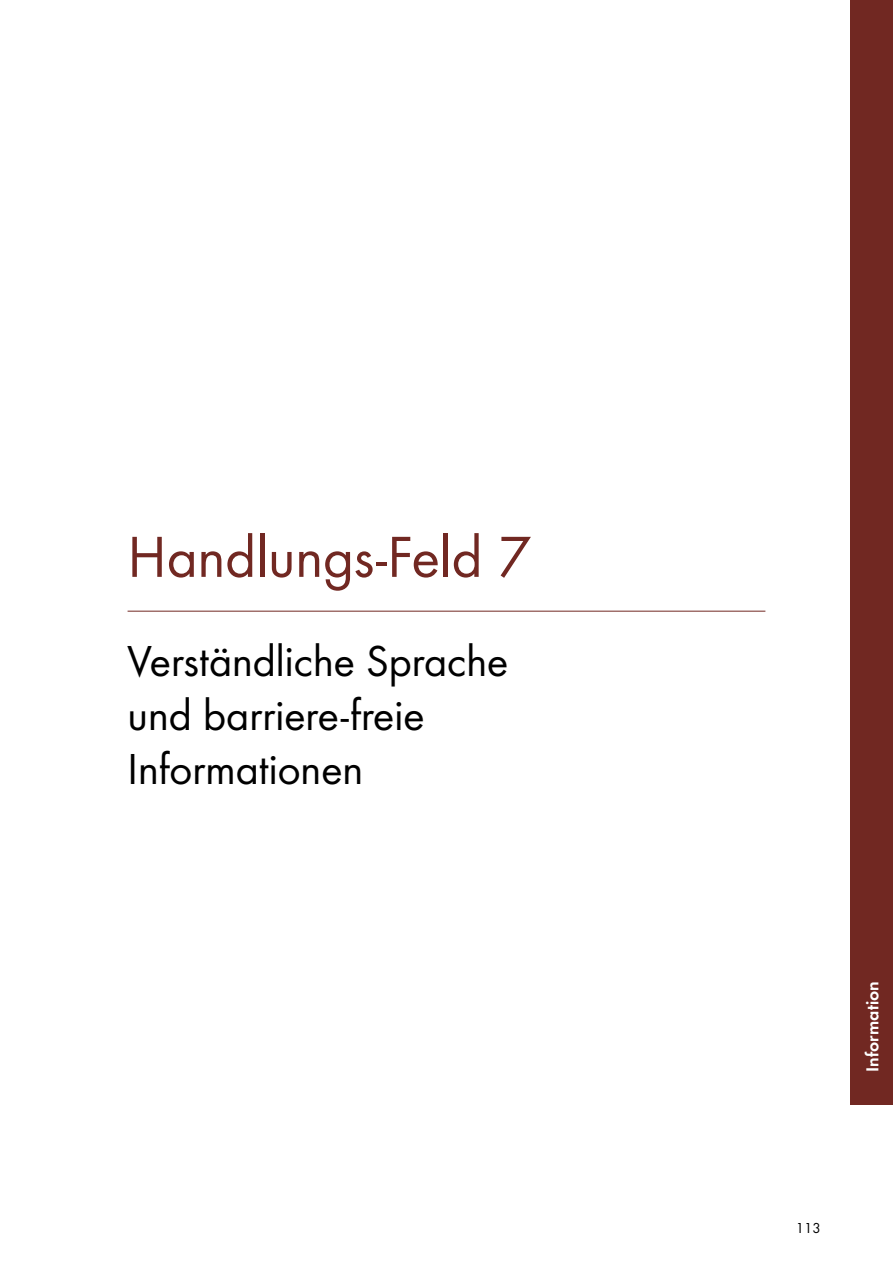
<style>
.page{position:relative;width:893px;height:1263px;background:#fff}
.page>*{position:absolute;margin:0;border:0;box-sizing:border-box;transform-origin:0 0}
.t1{font:60px "Futura Boo";color:#712822}
.t2{font:45px/54px "Futura Boo";color:#000}
.t3{font:18px "Futura Dem";color:#fff}
.t4{font:15px "Futura Boo";color:#000}
</style>
<div class="page">
<div style="left:850px;top:0;width:43px;height:1105px;background:#712822"></div>
<hr style="left:128px;top:611px;width:637px;height:1px;background:#712822">
<h1 class="t1" style="left:128px;top:516px;width:405px">Handlungs-Feld 7</h1>
<p class="t2" style="left:128px;top:632px;width:382px">Verständliche Sprache und barriere-freie<br>Informationen</p>
<p class="t3" style="left:859px;top:1072px;width:92px;rotate:-90deg">Information</p>
<p class="t4" style="left:796px;top:1218px;width:26px">113</p>
</div>
